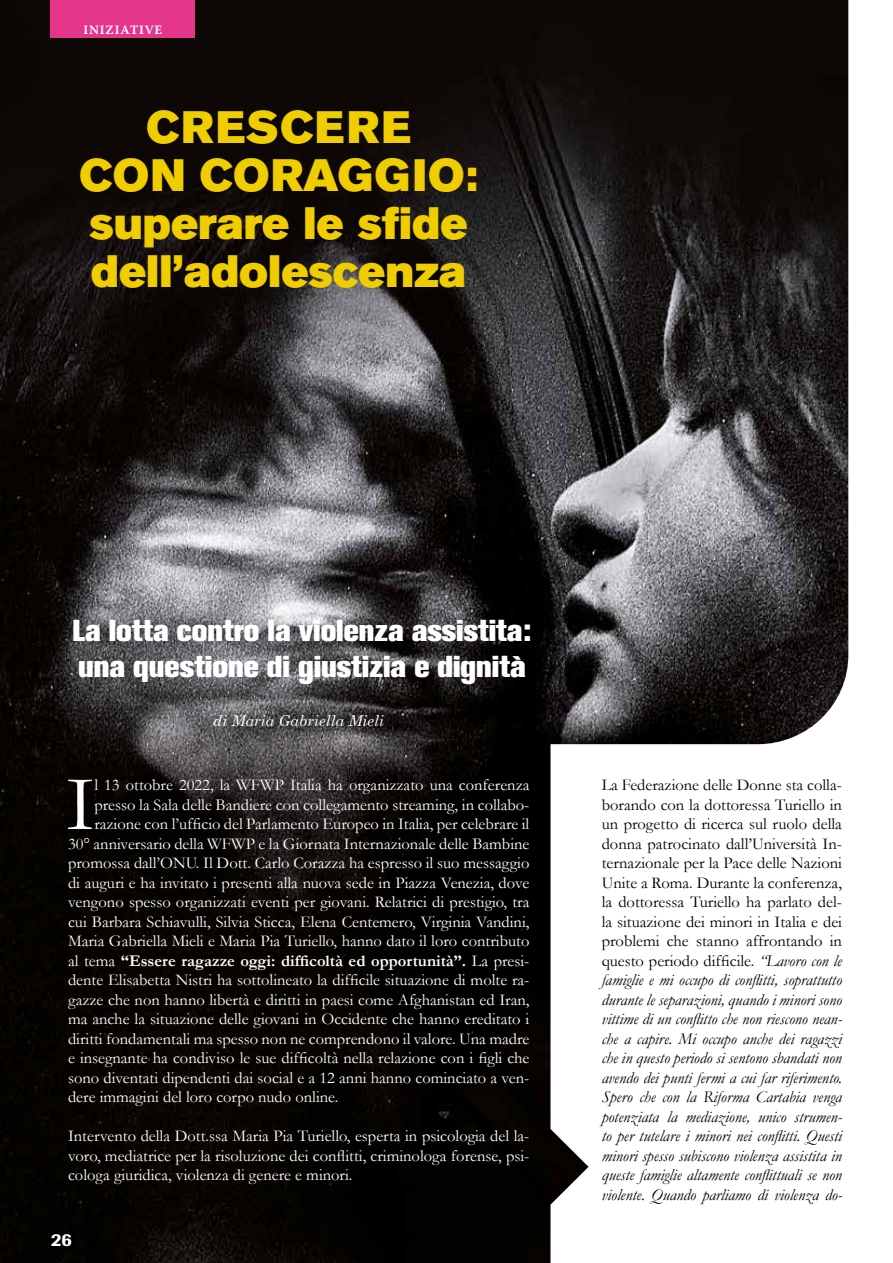
<style>
.page{position:relative;width:893px;height:1263px;background:#fff}
.page>*{position:absolute;margin:0;border:0;box-sizing:border-box;transform-origin:0 0}
.t1{font:79.05px "Garamond";color:#fff}
.t2{font:45px/48px "Akzidenz Grotesk BE Super";color:#efcd00;text-align:center}
.t3{font:800 30px/36px "Akzidenz Grotesk BE";color:#fff}
.t4{font:500 18px "Imago";color:#fff}
.t5{font:16.5px/19.5px "Garamond";color:#fff;text-align:justify}
.t6{font:italic 16.5px/19.5px "Garamond";color:#000;text-align:justify}
.t7{font:700 16.5px "Garamond";color:#fff}
.t8{font:italic 15px "Century Schoolbook";color:#fff}
.t9{font:12.75px "Warnock Pro Semibold Capt";letter-spacing:.05em;color:#fff}
.s1{font-weight:400}
.s2{font-style:normal}
</style>
<div class="page">
<img style="left:0;top:0;width:848px;height:1263px">
<div style="left:51px;top:0;width:144px;height:38px;background:#e4358b"></div>
<p class="t9" style="left:84px;top:22px;width:80px">INIZIATIVE</p>
<h2 class="t2" style="left:79px;top:103px;width:400px">CRESCERE<br>CON CORAGGIO: superare le sfide dell’adolescenza</h2>
<h3 class="t3" style="left:72px;top:613px;width:460px">La lotta contro la violenza assistita: una questione di giustizia e dignità</h3>
<p class="t8" style="left:213px;top:711px;width:173px">di Maria Gabriella Mieli</p>
<h1 class="t1" style="left:66px;top:757px;width:29px">I</h1>
<p class="t5" style="left:94px;top:775px;width:437px">l 13 ottobre 2022, la WFWP Italia ha organizzato una conferenza</p>
<p class="t5" style="left:94px;top:794px;width:437px">presso la Sala delle Bandiere con collegamento streaming, in collabo-</p>
<p class="t5" style="left:94px;top:814px;width:437px">razione con l’ufficio del Parlamento Europeo in Italia, per celebrare il</p>
<p class="t5" style="left:68px;top:833px;width:463px">30° anniversario della WFWP e la Giornata Internazionale delle Bambine</p>
<p class="t5" style="left:68px;top:853px;width:463px">promossa dall’ONU. Il Dott. Carlo Corazza ha espresso il suo messaggio</p>
<p class="t5" style="left:68px;top:872px;width:463px">di auguri e ha invitato i presenti alla nuova sede in Piazza Venezia, dove</p>
<p class="t5" style="left:68px;top:892px;width:463px">vengono spesso organizzati eventi per giovani. Relatrici di prestigio, tra</p>
<p class="t5" style="left:68px;top:911px;width:463px">cui Barbara Schiavulli, Silvia Sticca, Elena Centemero, Virginia Vandini,</p>
<p class="t5" style="left:68px;top:931px;width:463px">Maria Gabriella Mieli e Maria Pia Turiello, hanno dato il loro contributo</p>
<p class="t7" style="left:68px;top:950px;width:463px"><span class="s1">al tema</span> “Essere ragazze oggi: difficoltà ed opportunità”. <span class="s1">La presi-</span></p>
<p class="t5" style="left:68px;top:970px;width:463px">dente Elisabetta Nistri ha sottolineato la difficile situazione di molte ra-</p>
<p class="t5" style="left:68px;top:989px;width:463px">gazze che non hanno libertà e diritti in paesi come Afghanistan ed Iran,</p>
<p class="t5" style="left:68px;top:1009px;width:463px">ma anche la situazione delle giovani in Occidente che hanno ereditato i</p>
<p class="t5" style="left:68px;top:1028px;width:463px">diritti fondamentali ma spesso non ne comprendono il valore. Una madre</p>
<p class="t5" style="left:68px;top:1048px;width:463px">e insegnante ha condiviso le sue difficoltà nella relazione con i figli che</p>
<p class="t5" style="left:68px;top:1067px;width:463px">sono diventati dipendenti dai social e a 12 anni hanno cominciato a ven-</p>
<p class="t5" style="left:68px;top:1087px;width:272px">dere immagini del loro corpo nudo online.</p>
<p class="t5" style="left:68px;top:1126px;width:463px">Intervento della Dott.ssa Maria Pia Turiello, esperta in psicologia del la&shy;voro, mediatrice per la risoluzione dei conflitti, criminologa forense, psi&shy;cologa giuridica, violenza di genere e minori.</p>
<p class="t4" style="left:51px;top:1229px;width:22px">26</p>
<p class="t6" style="left:602px;top:775px;width:242px"><span class="s2">La Federazione delle Donne sta colla&shy;borando con la dottoressa Turiello in un progetto di ricerca sul ruolo della donna patrocinato dall’Università In&shy;ternazionale per la Pace delle Nazioni Unite a Roma. Durante la conferenza, la dottoressa Turiello ha parlato del&shy;la situazione dei minori in Italia e dei problemi che stanno affrontando in questo periodo difficile.</span> “Lavoro con le famiglie e mi occupo di conflitti, soprattutto durante le separazioni, quando i minori sono vittime di un conflitto che non riescono nean&shy;che a capire. Mi occupo anche dei ragazzi che in questo periodo si sentono sbandati non avendo dei punti fermi a cui far riferimento.<br>Spero che con la Riforma Cartabia venga potenziata la mediazione, unico strumen&shy;to per tutelare i minori nei conflitti. Questi minori spesso subiscono violenza assistita in queste famiglie altamente conflittuali se non violente. Quando parliamo di violenza do-</p>
</div>
